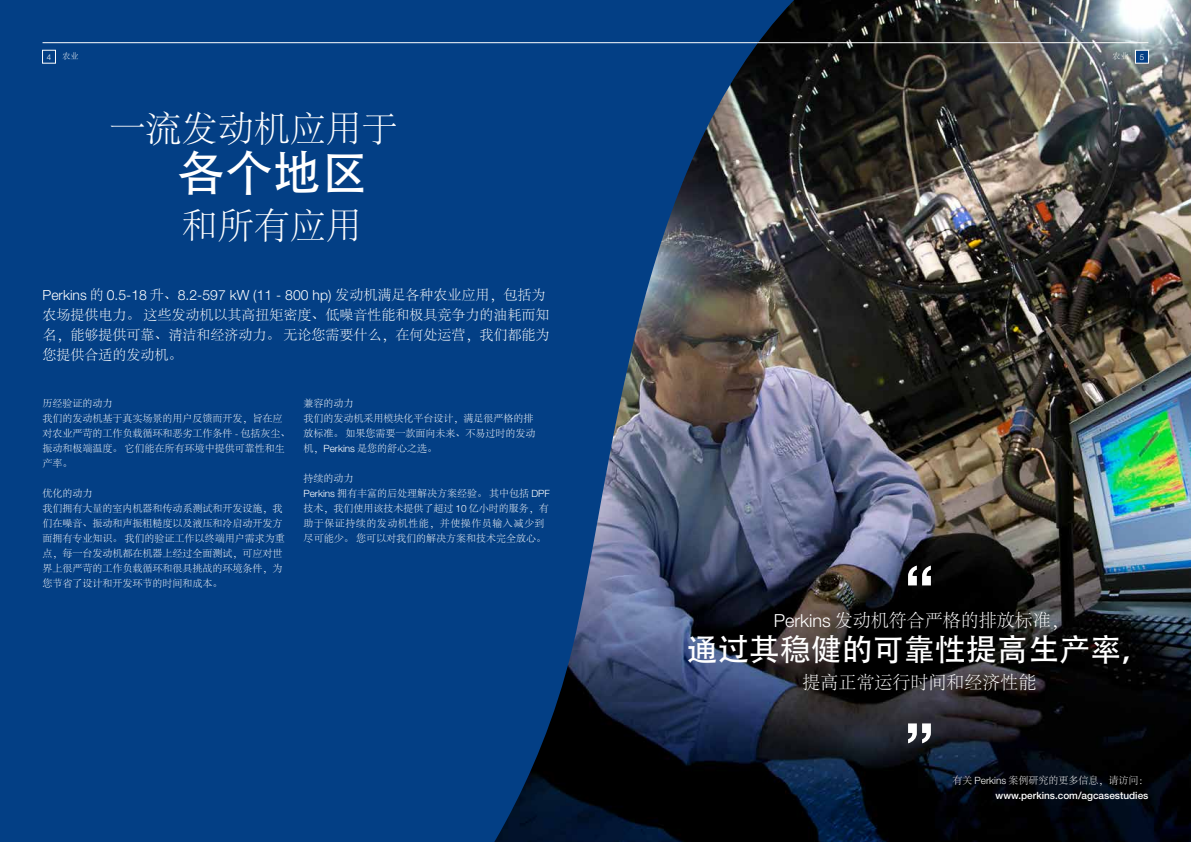
<style>
.page{position:relative;width:1191px;height:842px;background:#fff}
.page>*{position:absolute;margin:0;border:0;box-sizing:border-box;transform-origin:0 0}
.t1{font:48px "Adobe Heiti Std";color:#fff}
.t2{font:300 36px "Adobe Song Std";color:#fff}
.t3{font:31px "Adobe Heiti Std";color:#fff}
.t4{font:300 18px "Adobe Song Std";color:#fff}
.t5{font:300 14px/20px "Adobe Song Std";color:#fff;text-align:justify}
.t6{font:300 14px "Helvetica Neue LT Pro";color:#fff}
.t7{font:300 10px/15px "Adobe Song Std";color:#fff}
.t8{font:500 10px "Helvetica Neue LT Pro";color:#fff}
.t9{font:300 8px "Adobe Song Std";color:#fff}
.t10{font:300 8px "Helvetica Neue LT Pro";color:#fff}
.s1{font-family:"Adobe Song Std"}
.s2{font-family:"Helvetica Neue LT Pro"}
</style>
<div class="page">
<div style="left:0;top:0;width:876px;height:842px;background:#033f85"></div>
<img style="left:494px;top:0;width:697px;height:842px">
<hr style="left:43px;top:43px;width:715px;height:1px;background:#fff">
<svg style="left:908px;top:566px;width:23px;height:19px"></svg>
<svg style="left:908px;top:723px;width:23px;height:20px"></svg>
<div style="left:42px;top:50px;width:14px;height:13px;background:#033f85;border:1px solid #fff"></div>
<div style="left:1135px;top:50px;width:13px;height:13px;background:#033f85;border:1px solid #fff"></div>
<hr style="left:758px;top:43px;width:390px;height:1px;background:#fff">
<p class="t10" style="left:47px;top:52px;width:6px">4</p>
<p class="t9" style="left:63px;top:52px;width:17px">农业</p>
<p class="t9" style="left:1112px;top:52px;width:17px">农业</p>
<p class="t10" style="left:1139px;top:52px;width:6px">5</p>
<h2 class="t2" style="left:110px;top:110px;width:290px">一流发动机应用于</h2>
<h1 class="t1" style="left:177px;top:144px;width:193px">各个地区</h1>
<h2 class="t2" style="left:182px;top:206px;width:181px">和所有应用</h2>
<h3 class="t6" style="left:43px;top:287px;width:504px">Perkins <span class="s1">的</span> 0.5-18 <span class="s1">升、</span>8.2-597 kW (11 - 800 hp) <span class="s1">发动机满足各种农业应用，包括为</span></h3>
<h3 class="t5" style="left:43px;top:306px;width:508px">农场提供电力。这些发动机以其高扭矩密度、低噪音性能和极具竞争力的油耗而知名，能够提供可靠、清洁和经济动力。无论您需要什么，在何处运营，我们都能为您提供合适的发动机。</h3>
<p class="t7" style="left:43px;top:396px;width:249px">历经验证的动力<br>我们的发动机基于真实场景的用户反馈而开发，旨在应对农业严苛的工作负载循环和恶劣工作条件 - 包括灰尘、振动和极端温度。它们能在所有环境中提供可靠性和生产率。</p>
<p class="t7" style="left:43px;top:486px;width:244px">优化的动力<br>我们拥有大量的室内机器和传动系测试和开发设施，我们在噪音、振动和声振粗糙度以及液压和冷启动开发方面拥有专业知识。我们的验证工作以终端用户需求为重点，每一台发动机都在机器上经过全面测试，可应对世界上很严苛的工作负载循环和很具挑战的环境条件，为您节省了设计和开发环节的时间和成本。</p>
<p class="t7" style="left:303px;top:396px;width:234px">兼容的动力<br>我们的发动机采用模块化平台设计，满足很严格的排放标准。如果您需要一款面向未来、不易过时的发动机，<span class="s2">Perkins</span> 是您的舒心之选。</p>
<p class="t7" style="left:303px;top:471px;width:248px">持续的动力<br><span class="s2">Perkins</span> 拥有丰富的后处理解决方案经验。其中包括 <span class="s2">DPF</span>技术，我们使用该技术提供了超过 <span class="s2">10</span> 亿小时的服务，有助于保证持续的发动机性能，并使操作员输入减少到尽可能少。您可以对我们的解决方案和技术完全放心。</p>
<h3 class="t4" style="left:774px;top:611px;width:296px"><span class="s2">Perkins</span> 发动机符合严格的排放标准，</h3>
<h3 class="t3" style="left:687px;top:631px;width:466px">通过其稳健的可靠性提高生产率，</h3>
<h3 class="t4" style="left:802px;top:672px;width:235px">提高正常运行时间和经济性能</h3>
<p class="t7" style="left:952px;top:774px;width:197px">有关 <span class="s2">Perkins</span> 案例研究的更多信息，请访问：</p>
<p class="t8" style="left:995px;top:790px;width:154px">www.perkins.com/agcasestudies</p>
</div>
